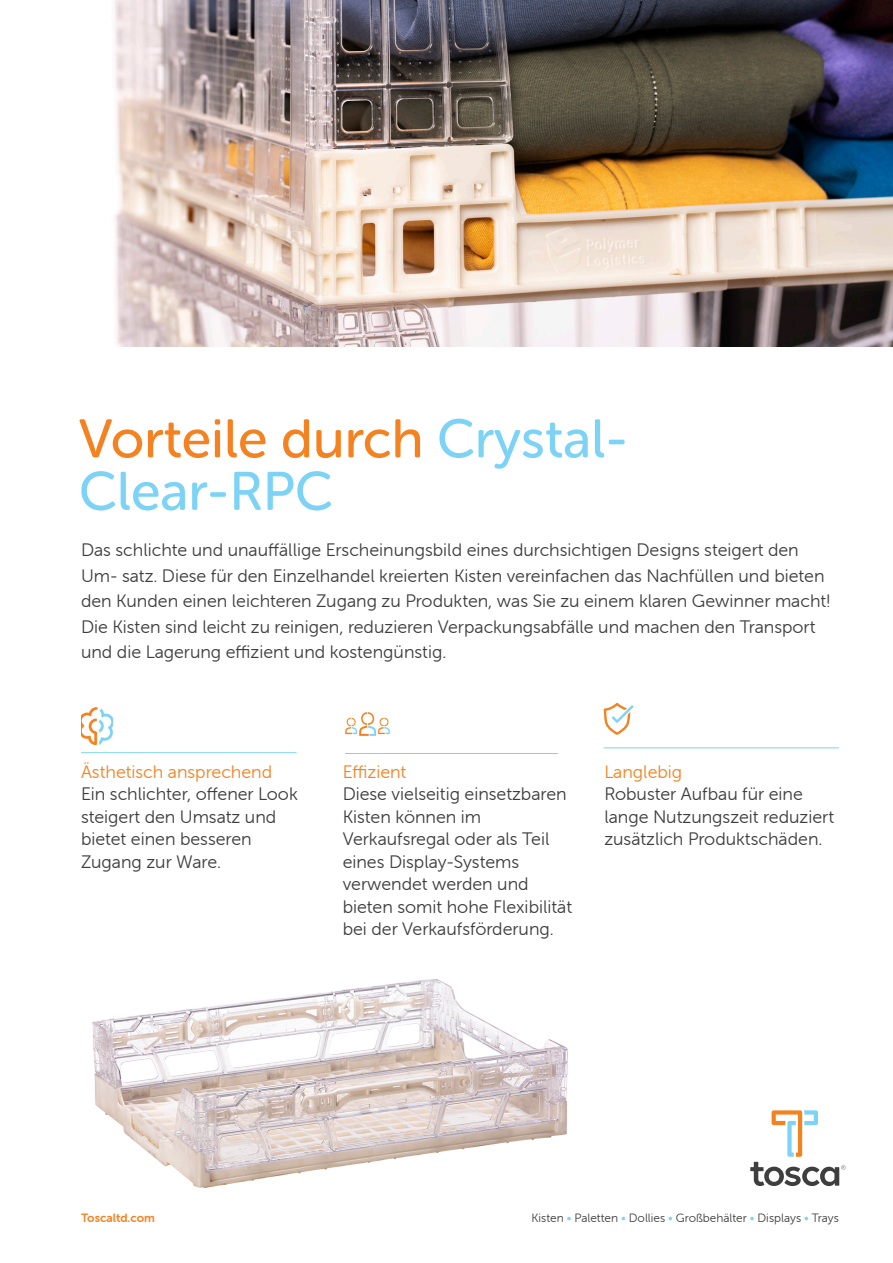
<style>
.page{position:relative;width:893px;height:1263px;background:#fff}
.page>*{position:absolute;margin:0;border:0;box-sizing:border-box;transform-origin:0 0}
.Big_headline{font:54px/52.5px "Museo Sans Rounded 500";color:#7cd3f6}
.Intro_body_copy{font:18px/25.5px "Museo Sans Rounded 300";color:#3e3e3f}
.Benefit_body_copy{font:18px/22.5px "Museo Sans Rounded 300";color:#3e3e3f}
.Benefit_header{font:18px/22.5px "Museo Sans Rounded 300";color:#3e3e3f}
.Benefit_header-2{font:18px "Museo Sans Rounded 300";color:#f58220}
.t1{font:12px "Museo Sans Rounded 300";color:#3e3e3f}
.t2{font:12px "Museo Sans Rounded 700";color:#f58220}
.s1{color:#f58220}
.s2{color:#7cd3f6}
</style>
<div class="page">
<img style="left:92px;top:979px;width:476px;height:209px">
<svg style="left:750px;top:1110px;width:96px;height:76px"></svg>
<svg style="left:604px;top:703px;width:30px;height:32px"></svg>
<hr style="left:604px;top:747px;width:235px;height:1px;background:#7cd3f6">
<hr style="left:81px;top:752px;width:216px;height:1px;background:#7cd3f6">
<hr style="left:345px;top:753px;width:213px;height:1px;background:#7cd3f6">
<img style="left:81px;top:708px;width:31px;height:37px">
<img style="left:345px;top:712px;width:45px;height:24px">
<img style="left:114px;top:0;width:779px;height:346px">
<p class="Big_headline" style="left:79px;top:413px;width:551px"><span class="s1">Vorteile durch</span> Crystal-<br>Clear-RPC</p>
<p class="Intro_body_copy" style="left:81px;top:537px;width:751px">Das schlichte und unauffällige Erscheinungsbild eines durchsichtigen Designs steigert den Um- satz. Diese für den Einzelhandel kreierten Kisten vereinfachen das Nachfüllen und bieten den Kunden einen leichteren Zugang zu Produkten, was Sie zu einem klaren Gewinner macht!<br>Die Kisten sind leicht zu reinigen, reduzieren Verpackungsabfälle und machen den Transport und die Lagerung effizient und kostengünstig.</p>
<p class="Benefit_header-2" style="left:81px;top:762px;width:193px">Ästhetisch ansprechend</p>
<p class="Benefit_body_copy" style="left:81px;top:783px;width:218px">Ein schlichter, offener Look steigert den Umsatz und</p>
<p class="Benefit_body_copy" style="left:81px;top:828px;width:172px">bietet einen besseren<br>Zugang zur Ware.</p>
<p class="Benefit_header-2" style="left:343px;top:762px;width:65px">Effizient</p>
<p class="Benefit_body_copy" style="left:343px;top:783px;width:231px">Diese vielseitig einsetzbaren<br>Kisten können im<br>Verkaufsregal oder als Teil eines Display-Systems verwendet werden und bieten somit hohe Flexibilität bei der Verkaufsförderung.</p>
<p class="Benefit_header-2" style="left:604px;top:762px;width:79px">Langlebig</p>
<p class="Benefit_header" style="left:604px;top:783px;width:231px">Robuster Aufbau für eine lange Nutzungszeit reduziert zusätzlich Produktschäden.</p>
<p class="t2" style="left:81px;top:1211px;width:76px">Toscaltd.com</p>
<p class="t1" style="left:531px;top:1211px;width:309px">Kisten <span class="s2">•</span> Paletten <span class="s2">•</span> Dollies <span class="s2">•</span> Großbehälter <span class="s2">•</span> Displays <span class="s2">•</span> Trays</p>
</div>
